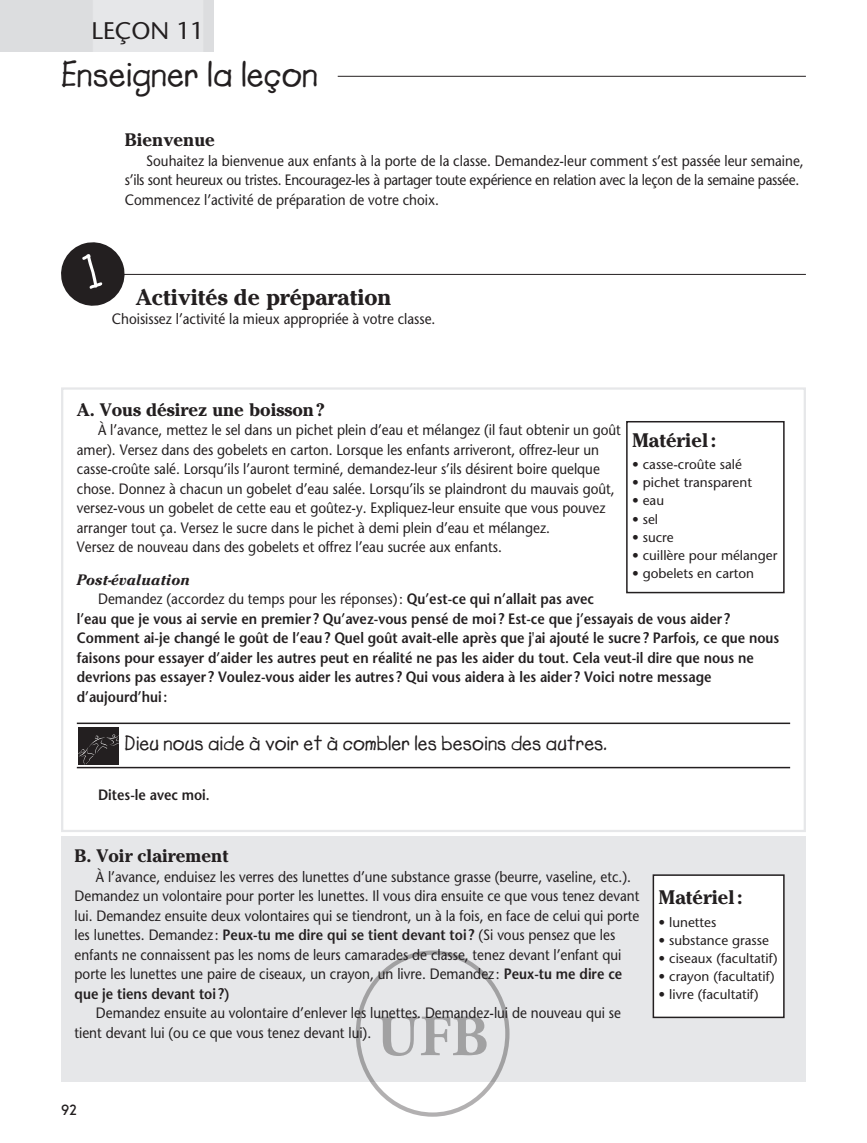
<style>
.page{position:relative;width:867px;height:1143px;background:#fff}
.page>*{position:absolute;margin:0;border:0;box-sizing:border-box;transform-origin:0 0}
.t1{font:700 58.05px "Adobe Garamond Pro";color:#231f20}
.t2{font:36px "Lemonade ICG Bold";color:#231f20}
.t3{font:24px "Stone Sans";color:#231f20}
.t4{font:700 22.5px "Cheltenham";color:#231f20}
.t5{font:21px "Lemonade ICG Bold";color:#231f20}
.t6{font:700 19.5px "Cheltenham";color:#231f20}
.t7{font:700 18px "Cheltenham";color:#231f20}
.t8{font:15px/19.5px "Stone Sans";color:#231f20;scale:.9 1}
.t9{font:600 15px/19.5px "Stone Sans";color:#231f20;scale:.9 1}
.t10{font:italic 700 15px "Cheltenham Std";color:#231f20}
.t11{font:700 15px "New Garden";color:#231f20}
.t12{font:13.5px "Stone Sans";color:#231f20}
.s1{font-weight:400}
.s2{font-weight:600}
</style>
<div class="page">
<hr style="left:337px;top:76px;width:468px;height:1px;background:#231f20">
<hr style="left:109px;top:274px;width:696px;height:1px;background:#231f20">
<div style="left:61px;top:387px;width:744px;height:445px;border:2px solid #e6e7e9"></div>
<hr style="left:77px;top:722px;width:712px;height:2px;background:#231f20">
<hr style="left:77px;top:767px;width:712px;height:1px;background:#231f20">
<div style="left:78px;top:727px;width:40px;height:37px;background:#231f20"></div>
<svg style="left:78px;top:734px;width:40px;height:30px"></svg>
<div style="left:61px;top:836px;width:744px;height:245px;background:#e6e7e9"></div>
<div style="left:625px;top:421px;width:159px;height:172px;border:2px solid #231f20"></div>
<div style="left:653px;top:875px;width:129px;height:141px;background:#fff"></div>
<div style="left:652px;top:874px;width:132px;height:144px;border:2px solid #231f20"></div>
<div style="left:355px;top:950px;width:154px;height:166px;border:4px solid #231f20;border-radius:50%"></div>
<svg style="left:61px;top:242px;width:67px;height:64px"></svg>
<h3 class="t3" style="left:91px;top:17px;width:114px">LEÇON 11</h3>
<h2 class="t2" style="left:61px;top:52px;width:258px">Enseigner la leçon</h2>
<p class="t7" style="left:125px;top:128px;width:91px">Bienvenue</p>
<p class="t8" style="left:125px;top:151px;width:755px;text-indent:21px">Souhaitez la bienvenue aux enfants à la porte de la classe. Demandez-leur comment s’est passée leur semaine, s’ils sont heureux ou tristes. Encouragez-les à partager toute expérience en relation avec la leçon de la semaine passée.<br>Commencez l’activité de préparation de votre choix.</p>
<h3 class="t4" style="left:136px;top:283px;width:257px">Activités de préparation</h3>
<p class="t8" style="left:112px;top:309px;width:361px">Choisissez l’activité la mieux appropriée à votre classe.</p>
<p class="t7" style="left:77px;top:398px;width:250px">A. Vous désirez une boisson ?</p>
<p class="t8" style="left:77px;top:420px;width:605px;text-indent:21px">À l’avance, mettez le sel dans un pichet plein d’eau et mélangez (il faut obtenir un goût amer). Versez dans des gobelets en carton. Lorsque les enfants arriveront, offrez-leur un casse-croûte salé. Lorsqu’ils l’auront terminé, demandez-leur s’ils désirent boire quelque chose. Donnez à chacun un gobelet d’eau salée. Lorsqu’ils se plaindront du mauvais goût, versez-vous un gobelet de cette eau et goûtez-y. Expliquez-leur ensuite que vous pouvez arranger tout ça. Versez le sucre dans le pichet à demi plein d’eau et mélangez.<br>Versez de nouveau dans des gobelets et offrez l’eau sucrée aux enfants.</p>
<p class="t10" style="left:77px;top:570px;width:115px">Post-évaluation</p>
<p class="t9" style="left:77px;top:589px;width:781px;text-indent:21px"><span class="s1">Demandez (accordez du temps pour les réponses) :</span> Qu’est-ce qui n’allait pas avec<br>l’eau que je vous ai servie en premier ? Qu’avez-vous pensé de moi ? Est-ce que j’essayais de vous aider ?<br>Comment ai-je changé le goût de l’eau ? Quel goût avait-elle après que j'ai ajouté le sucre ? Parfois, ce que nous faisons pour essayer d’aider les autres peut en réalité ne pas les aider du tout. Cela veut-il dire que nous ne devrions pas essayer ? Voulez-vous aider les autres ? Qui vous aidera à les aider ? Voici notre message d’aujourd’hui :</p>
<h3 class="t5" style="left:124px;top:730px;width:484px">Dieu nous aide à voir et à combler les besoins des autres.</h3>
<p class="t9" style="left:98px;top:785px;width:125px">Dites-le avec moi.</p>
<h3 class="t6" style="left:631px;top:428px;width:85px">Matériel :</h3>
<p class="t12" style="left:631px;top:457px;width:111px">• casse-croûte salé</p>
<p class="t12" style="left:631px;top:475px;width:121px">• pichet transparent</p>
<p class="t12" style="left:631px;top:493px;width:33px">• eau</p>
<p class="t12" style="left:631px;top:511px;width:27px">• sel</p>
<p class="t12" style="left:631px;top:529px;width:43px">• sucre</p>
<p class="t12" style="left:631px;top:547px;width:147px">• cuillère pour mélanger</p>
<p class="t12" style="left:631px;top:565px;width:123px">• gobelets en carton</p>
<p class="t7" style="left:75px;top:844px;width:155px">B. Voir clairement</p>
<p class="t8" style="left:75px;top:866px;width:628px;text-indent:21px">À l’avance, enduisez les verres des lunettes d’une substance grasse (beurre, vaseline, etc.).<br>Demandez un volontaire pour porter les lunettes. Il vous dira ensuite ce que vous tenez devant lui. Demandez ensuite deux volontaires qui se tiendront, un à la fois, en face de celui qui porte les lunettes. Demandez : <span class="s2">Peux-tu me dire qui se tient devant toi ?</span> (Si vous pensez que les enfants ne connaissent pas les noms de leurs camarades de classe, tenez devant l’enfant qui porte les lunettes une paire de ciseaux, un crayon, un livre. Demandez : <span class="s2">Peux-tu me dire ce que je tiens devant toi ?)</span></p>
<p class="t8" style="left:75px;top:1003px;width:608px;text-indent:21px">Demandez ensuite au volontaire d’enlever les lunettes. Demandez-lui de nouveau qui se tient devant lui (ou ce que vous tenez devant lui).</p>
<h1 class="t1" style="left:376px;top:1002px;width:113px">UFB</h1>
<p class="t11" style="left:61px;top:1101px;width:17px">92</p>
<h3 class="t6" style="left:658px;top:885px;width:85px">Matériel :</h3>
<p class="t12" style="left:658px;top:913px;width:59px">• lunettes</p>
<p class="t12" style="left:658px;top:931px;width:112px">• substance grasse</p>
<p class="t12" style="left:658px;top:949px;width:120px">• ciseaux (facultatif)</p>
<p class="t12" style="left:658px;top:967px;width:117px">• crayon (facultatif)</p>
<p class="t12" style="left:658px;top:985px;width:102px">• livre (facultatif)</p>
</div>
